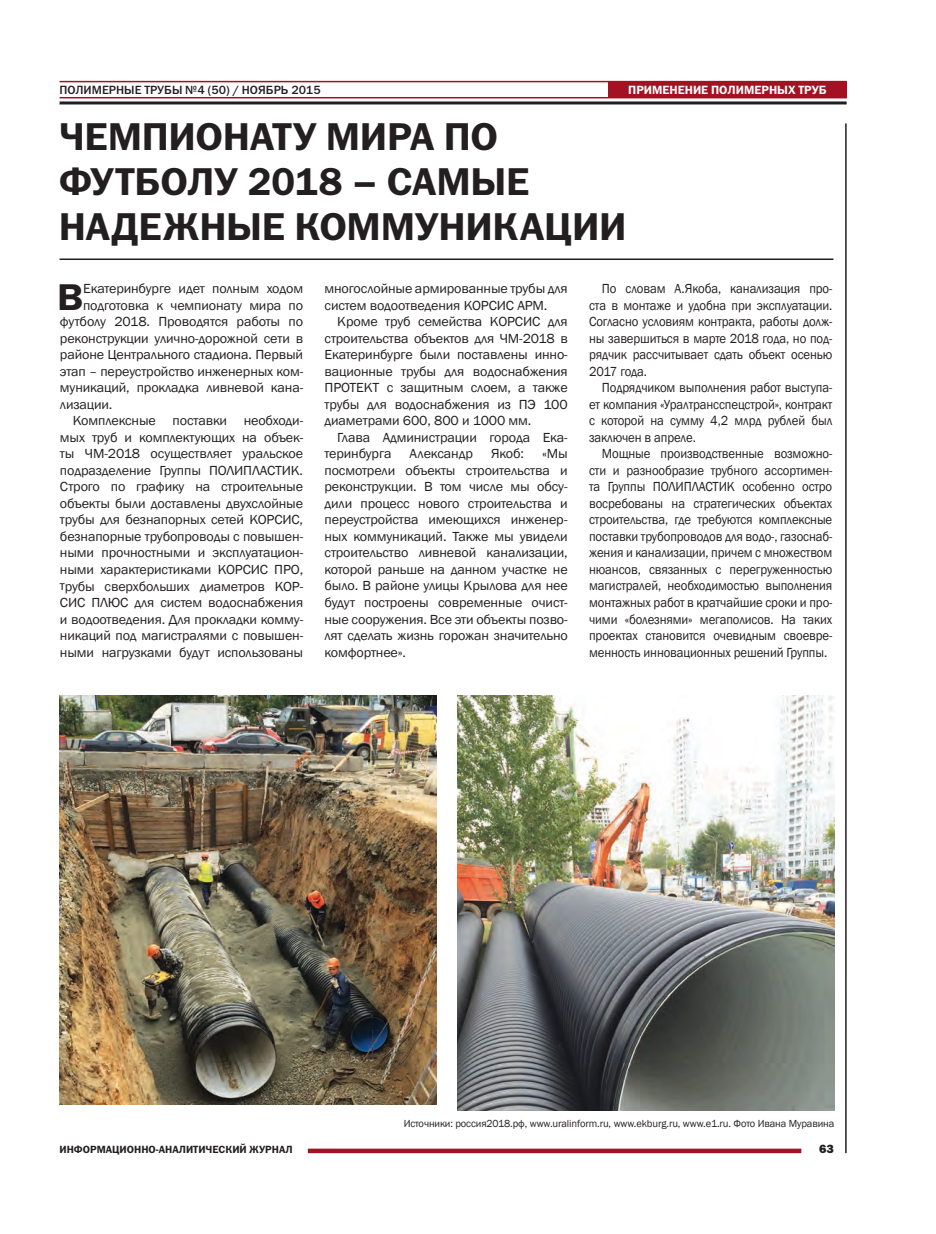
<style>
.page{position:relative;width:936px;height:1234px;background:#fff}
.page>*{position:absolute;margin:0;border:0;box-sizing:border-box;transform-origin:0 0}
.t1{font:39px/45px "Franklin Gothic Demi C";letter-spacing:-.01em;color:#231f20}
.t2{font:600 38.25px "Franklin Gothic";color:#231f20;scale:1.05 1}
.t3{font:13.5px/16.5px "Franklin Gothic";letter-spacing:-.01em;color:#231f20;scale:1.05 1}
.t4{font:13.5px/16.5px "Franklin Gothic";letter-spacing:-.01em;color:#231f20;text-align:justify;scale:.95 1}
.t5{font:12px "Franklin Gothic Medium C";color:#231f20}
.t6{font:12px "Franklin Gothic Demi C";color:#fff}
.t7{font:12px "Franklin Gothic Heavy C";color:#231f20}
.t8{font:10.5px "Franklin Gothic";letter-spacing:-.01em;color:#231f20}
.t9{font:10.5px "Franklin Gothic Demi C";color:#231f20}
</style>
<div class="page">
<div style="left:608px;top:82px;width:238px;height:16px;background:#a31222"></div>
<hr style="left:60px;top:81px;width:786px;height:1px;background:#a31222">
<hr style="left:60px;top:97px;width:786px;height:1px;background:#a31222">
<svg style="left:308px;top:1148px;width:493px;height:4px;background:#b13845"></svg>
<hr style="left:60px;top:101px;width:786px;height:3px;background:#231f20">
<hr style="left:845px;top:123px;width:1px;height:1029px;background:#231f20">
<img style="left:60px;top:695px;width:376px;height:408px">
<hr style="left:60px;top:258px;width:773px;height:2px;background:#231f20">
<img style="left:458px;top:695px;width:376px;height:415px">
<p class="t5" style="left:60px;top:83px;width:263px">Полимерные трубы №4 (50) / ноябрь 2015</p>
<p class="t6" style="left:628px;top:83px;width:200px">применение полимерных труб</p>
<h1 class="t1" style="left:59px;top:113px;width:569px">ЧЕМПИОНАТУ МИРА ПО<br>ФУТБОЛУ 2018 – САМЫЕ<br>НАДЕЖНЫЕ КОММУНИКАЦИИ</h1>
<h2 class="t2" style="left:57px;top:273px;width:26px">В</h2>
<p class="t3" style="left:83px;top:281px;width:211px">Екатеринбурге идет полным ходом</p>
<p class="t3" style="left:324px;top:281px;width:233px">многослойные армированные трубы для систем водоотведения КОРСИС АРМ.</p>
<p class="t3" style="left:324px;top:314px;width:233px;text-align:justify;text-indent:13px">Кроме труб семейства КОРСИС для строительства объектов для ЧМ-2018 в Екатеринбурге были поставлены инно&shy;вационные трубы для водоснабжения ПРОТЕКТ с защитным слоем, а также трубы для водоснабжения из ПЭ 100 диаметрами 600, 800 и 1000 мм.</p>
<p class="t3" style="left:324px;top:429px;width:233px;text-indent:13px">Глава Администрации города Ека&shy;теринбурга</p>
<p class="t4" style="left:589px;top:281px;width:257px;text-indent:13px">По словам А.Якоба, канализация про&shy;ста в монтаже и удобна при эксплуатации.<br>Согласно условиям контракта, работы долж&shy;ны завершиться в марте 2018 года, но под&shy;рядчик рассчитывает сдать объект осенью 2017 года.</p>
<p class="t4" style="left:589px;top:380px;width:257px;text-indent:13px">Подрядчиком выполнения работ выступа&shy;ет компания «Уралтрансспецстрой», контракт с которой на сумму 4,2 млрд рублей был заключен в апреле.</p>
<p class="t4" style="left:589px;top:446px;width:257px;text-indent:13px">Мощные производственные возможно&shy;сти и разнообразие трубного ассортимен&shy;та Группы ПОЛИПЛАСТИК особенно остро восребованы на стратегических объектах строительства, где требуются комплексные поставки трубопроводов для водо-, газоснаб&shy;жения и канализации, причем с множеством нюансов, связанных с перегруженностью магистралей, необходимостью выполнения монтажных работ в кратчайшие сроки и про&shy;чими «болезнями» мегаполисов. На таких проектах становится очевидным своевре&shy;менность инновационных решений Группы.</p>
<p class="t3" style="left:83px;top:297px;width:211px">подготовка к чемпионату мира по</p>
<p class="t3" style="left:60px;top:314px;width:233px">футболу 2018. Проводятся работы по</p>
<p class="t3" style="left:60px;top:330px;width:233px">реконструкции улично-дорожной сети в</p>
<p class="t3" style="left:60px;top:347px;width:233px">районе Центрального стадиона. Первый</p>
<p class="t3" style="left:60px;top:363px;width:233px">этап – переустройство инженерных ком-</p>
<p class="t3" style="left:60px;top:380px;width:233px">муникаций, прокладка ливневой кана-</p>
<p class="t3" style="left:60px;top:396px;width:51px">лизации.</p>
<p class="t3" style="left:73px;top:413px;width:221px">Комплексные поставки необходи-</p>
<p class="t3" style="left:60px;top:429px;width:233px">мых труб и комплектующих на объек-</p>
<p class="t3" style="left:60px;top:446px;width:233px">ты ЧМ-2018 осуществляет уральское</p>
<p class="t3" style="left:60px;top:462px;width:233px">подразделение Группы ПОЛИПЛАСТИК.</p>
<p class="t3" style="left:60px;top:479px;width:233px">Строго по графику на строительные</p>
<p class="t3" style="left:60px;top:495px;width:233px">объекты были доставлены двухслойные</p>
<p class="t3" style="left:60px;top:512px;width:233px">трубы для безнапорных сетей КОРСИС,</p>
<p class="t3" style="left:60px;top:528px;width:233px">безнапорные трубопроводы с повышен-</p>
<p class="t3" style="left:60px;top:545px;width:233px">ными прочностными и эксплуатацион-</p>
<p class="t3" style="left:60px;top:561px;width:233px">ными характеристиками КОРСИС ПРО,</p>
<p class="t3" style="left:60px;top:578px;width:233px">трубы сверхбольших диаметров КОР-</p>
<p class="t3" style="left:60px;top:594px;width:233px">СИС ПЛЮС для систем водоснабжения</p>
<p class="t3" style="left:60px;top:611px;width:233px">и водоотведения. Для прокладки комму-</p>
<p class="t3" style="left:60px;top:627px;width:233px">никаций под магистралями с повышен-</p>
<p class="t3" style="left:60px;top:644px;width:233px">ными нагрузками будут использованы</p>
<p class="t3" style="left:409px;top:446px;width:62px">Александр</p>
<p class="t3" style="left:491px;top:446px;width:33px">Якоб:</p>
<p class="t3" style="left:324px;top:446px;width:233px;text-align:justify;text-indent:217px">«Мы посмотрели объекты строительства и реконструкции. В том числе мы обсу&shy;дили процесс нового строительства и переустройства имеющихся инженер&shy;ных коммуникаций. Также мы увидели строительство ливневой канализации, которой раньше на данном участке не было. В районе улицы Крылова для нее будут построены современные очист&shy;ные сооружения. Все эти объекты позво&shy;лят сделать жизнь горожан значительно комфортнее».</p>
<p class="t9" style="left:60px;top:1143px;width:235px">информационно-аналитический журнал</p>
<p class="t8" style="left:403px;top:1116px;width:432px">Источники: россия2018.рф, www.uralinform.ru, www.ekburg.ru, www.e1.ru. Фото Ивана Муравина</p>
<p class="t7" style="left:819px;top:1141px;width:16px">63</p>
</div>
